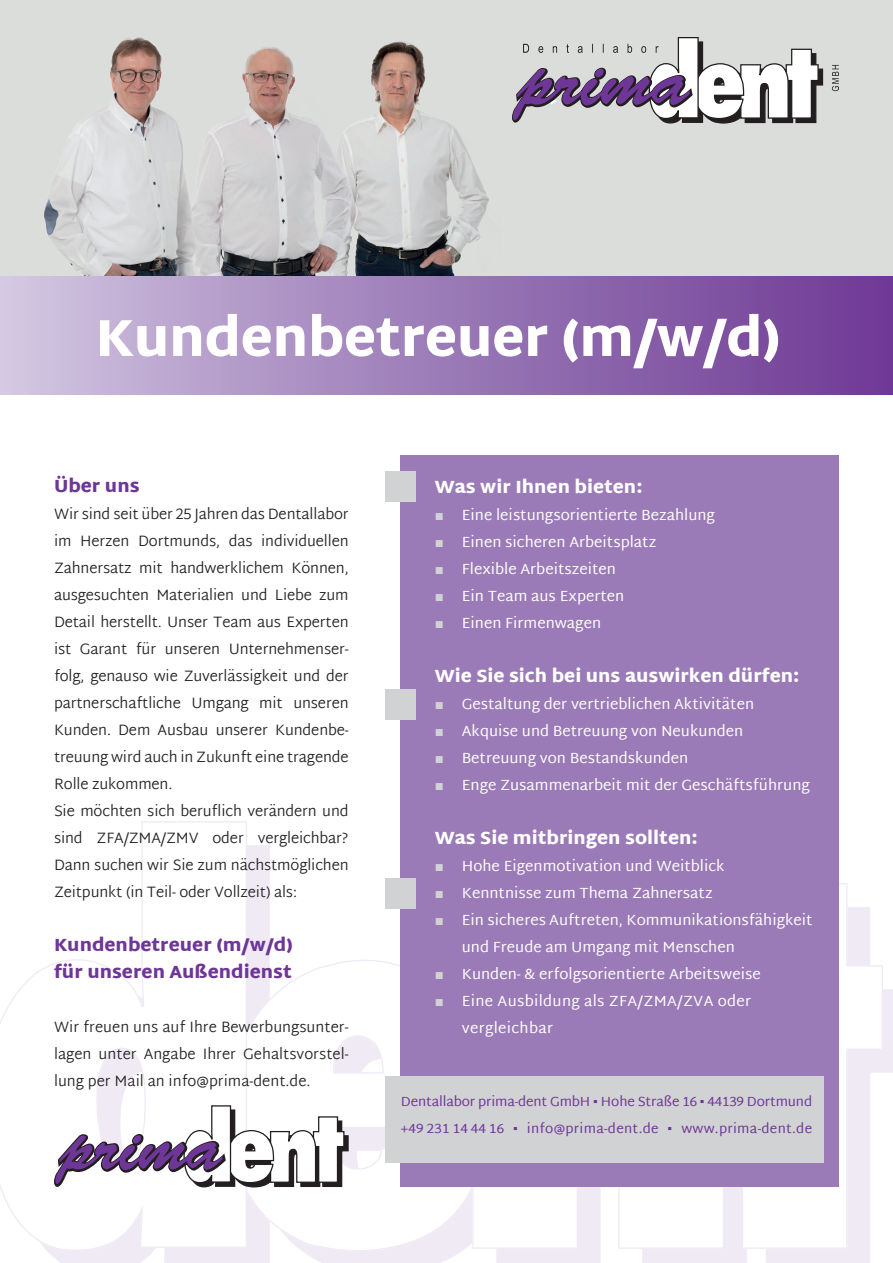
<style>
.page{position:relative;width:893px;height:1263px;background:#fff}
.page>*{position:absolute;margin:0;border:0;box-sizing:border-box;transform-origin:0 0}
.t1{font:900 52.5px "Martel Sans";letter-spacing:-.01em;color:#fff}
.t2{font:900 18px "Martel Sans";color:#fff}
.t3{font:900 18px/27px "Martel Sans";color:#6e3696}
.t4{font:300 15px/27px "Martel Sans";letter-spacing:-.01em;color:#231f20}
.t5{font:15px/27px "Martel Sans";color:#fff}
.t6{font:15px/27px "Martel Sans";letter-spacing:.02em;color:#fff}
.t7{font:13.5px/27px "Martel Sans";letter-spacing:-.01em;color:#6e3696}
.s1{font-family:"Arial";font-weight:700;color:#d1d2d4}
.s2{font-family:"Arial"}
</style>
<div class="page">
<svg style="left:766px;top:989px;width:127px;height:274px;fill:#efeaf4"></svg>
<svg style="left:496px;top:1249px;width:251px;height:14px;fill:#efeaf4"></svg>
<svg style="left:303px;top:1251px;width:158px;height:12px;background:#f0ecf5"></svg>
<div style="left:47px;top:845px;width:223px;height:418px;background:#efeaf4"></div>
<svg style="left:724px;top:883px;width:159px;height:366px"></svg>
<svg style="left:488px;top:1187px;width:236px;height:62px"></svg>
<svg style="left:247px;top:960px;width:241px;height:291px"></svg>
<svg style="left:0;top:821px;width:247px;height:430px"></svg>
<div style="left:0;top:0;width:893px;height:302px;background:#dbdddb"></div>
<img style="left:44px;top:37px;width:445px;height:239px">
<svg style="left:832px;top:65px;width:7px;height:26px"></svg>
<svg style="left:512px;top:37px;width:311px;height:87px"></svg>
<img style="left:0;top:276px;width:893px;height:118px">
<div style="left:401px;top:455px;width:438px;height:732px;background:#9b7bb7"></div>
<div style="left:385px;top:471px;width:31px;height:31px;background:#d1d2d4"></div>
<div style="left:385px;top:689px;width:31px;height:31px;background:#d1d2d4"></div>
<div style="left:385px;top:878px;width:31px;height:31px;background:#d1d2d4"></div>
<div style="left:385px;top:1076px;width:439px;height:86px;background:#d1d2d4"></div>
<svg style="left:52px;top:1105px;width:297px;height:84px"></svg>
<h1 class="t1" style="left:95px;top:307px;width:687px">Kundenbetreuer (m/w/d)</h1>
<p class="t3" style="left:54px;top:472px;width:87px">Über uns</p>
<p class="t4" style="left:54px;top:501px;width:296px">Wir sind seit über 25 Jahren das Dentallabor im Herzen Dortmunds, das individuellen Zahnersatz mit handwerklichem Können, ausgesuchten Materialien und Liebe zum Detail herstellt. Unser Team aus Experten ist Garant für unseren Unternehmenser&shy;folg, genauso wie Zuverlässigkeit und der partnerschaftliche Umgang mit unseren Kunden. Dem Ausbau unserer Kundenbe&shy;treuung wird auch in Zukunft eine tragende Rolle zukommen.<br>Sie möchten sich beruflich verändern und sind ZFA/ZMA/ZMV oder vergleichbar?<br>Dann suchen wir Sie zum nächstmöglichen Zeitpunkt (in Teil- oder Vollzeit) als:</p>
<p class="t3" style="left:54px;top:931px;width:240px">Kundenbetreuer (m/w/d) für unseren Außendienst</p>
<p class="t4" style="left:54px;top:1014px;width:296px;text-align:justify">Wir freuen uns auf Ihre Bewerbungsunter&shy;lagen unter Angabe Ihrer Gehaltsvorstel&shy;lung per Mail an info@prima-dent.de.</p>
<p class="t2" style="left:435px;top:476px;width:209px">Was wir Ihnen bieten:</p>
<p class="t5" style="left:435px;top:501px;width:282px"><span class="s1">■</span> Eine leistungsorientierte Bezahlung</p>
<p class="t5" style="left:435px;top:528px;width:223px"><span class="s1">■</span> Einen sicheren Arbeitsplatz</p>
<p class="t5" style="left:435px;top:555px;width:183px"><span class="s1">■</span> Flexible Arbeitszeiten</p>
<p class="t5" style="left:435px;top:582px;width:191px"><span class="s1">■</span> Ein Team aus Experten</p>
<p class="t5" style="left:435px;top:609px;width:168px"><span class="s1">■</span> Einen Firmenwagen</p>
<p class="t2" style="left:435px;top:665px;width:366px">Wie Sie sich bei uns auswirken dürfen:</p>
<p class="t5" style="left:435px;top:690px;width:321px"><span class="s1">■</span> Gestaltung der vertrieblichen Aktivitäten</p>
<p class="t5" style="left:435px;top:717px;width:310px"><span class="s1">■</span> Akquise und Betreuung von Neukunden</p>
<p class="t5" style="left:435px;top:744px;width:255px"><span class="s1">■</span> Betreuung von Bestandskunden</p>
<p class="t5" style="left:435px;top:771px;width:376px"><span class="s1">■</span> Enge Zusammenarbeit mit der Geschäftsführung</p>
<p class="t2" style="left:435px;top:827px;width:264px">Was Sie mitbringen sollten:</p>
<p class="t5" style="left:435px;top:852px;width:291px"><span class="s1">■</span> Hohe Eigenmotivation und Weitblick</p>
<p class="t5" style="left:435px;top:879px;width:279px"><span class="s1">■</span> Kenntnisse zum Thema Zahnersatz</p>
<p class="t5" style="left:462px;top:906px;width:352px;text-indent:-27px"><span class="s1">■</span> Ein sicheres Auftreten, Kommunikationsfähigkeit und Freude am Umgang mit Menschen</p>
<p class="t5" style="left:435px;top:960px;width:327px"><span class="s1">■</span> Kunden- &amp; erfolgsorientierte Arbeitsweise</p>
<p class="t6" style="left:462px;top:987px;width:291px;text-indent:-27px"><span class="s1">■</span> Eine Ausbildung als ZFA/ZMA/ZVA oder vergleichbar</p>
<p class="t7" style="left:401px;top:1088px;width:413px">Dentallabor prima-dent GmbH <span class="s2">▪</span> Hohe Straße 16 <span class="s2">▪</span> 44139 Dortmund +49 231 14 44 16 <span class="s2">▪</span> info@prima-dent.de <span class="s2">▪</span> www.prima-dent.de</p>
</div>
